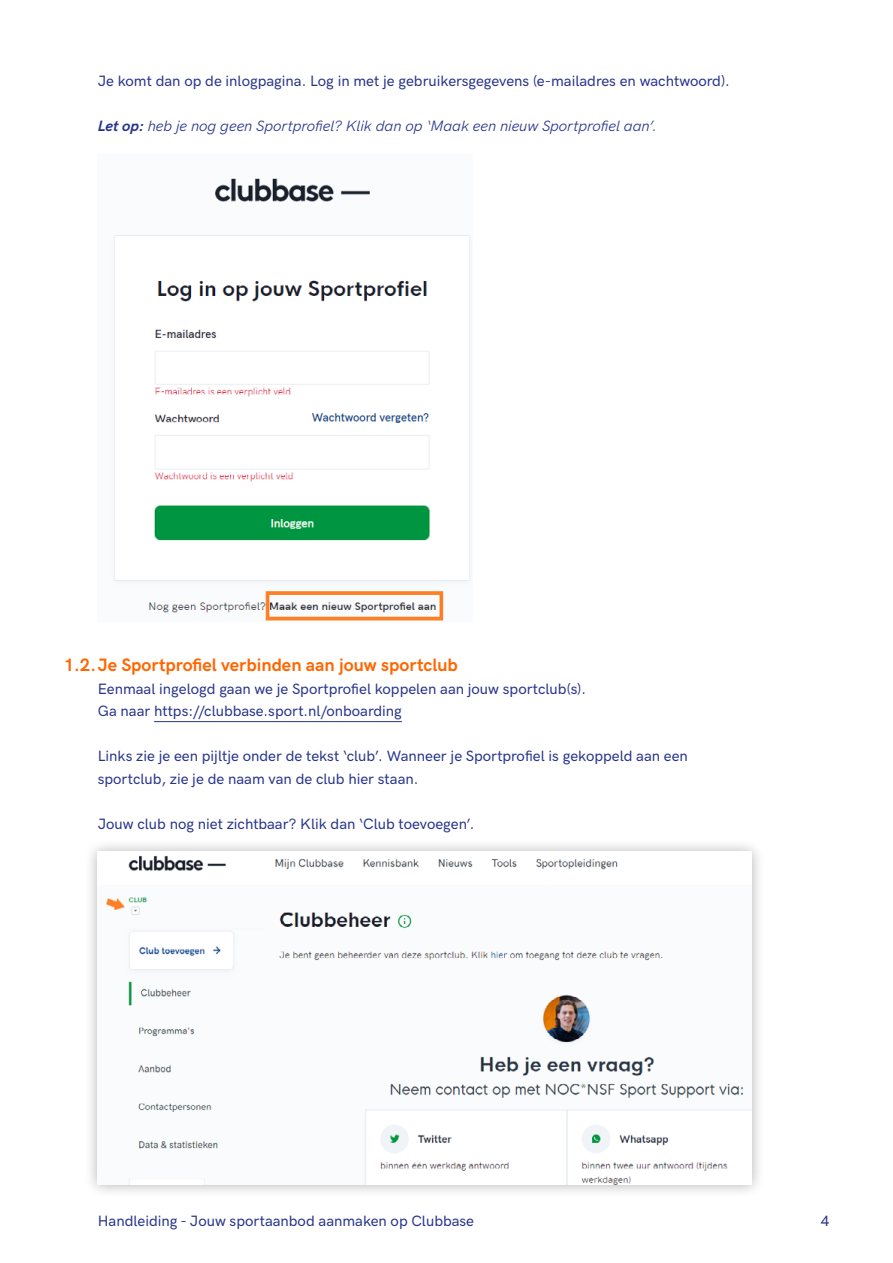
<style>
.page{position:relative;width:893px;height:1263px;background:#fff}
.page>*{position:absolute;margin:0;border:0;box-sizing:border-box;transform-origin:0 0}
.t1{font:700 18px "HK Grotesk";color:#f60}
.t2{font:500 15px/22.5px "HK Grotesk";color:#27348b}
.t3{font:italic 15px "HK Grotesk";color:#27348b}
.s1{font-weight:700}
</style>
<div class="page">
<hr style="left:154px;top:721px;width:248px;height:1px;background:#27348b">
<img style="left:113px;top:178px;width:358px;height:443px">
<div style="left:85px;top:838px;width:680px;height:360px;background:#000;opacity:.3"></div>
<img style="left:98px;top:852px;width:653px;height:333px">
<p class="t2" style="left:98px;top:69px;width:633px">Je komt dan op de inlogpagina. Log in met je gebruikersgegevens (e-mailadres en wachtwoord).</p>
<p class="t3" style="left:98px;top:115px;width:561px"><span class="s1">Let op:</span> heb je nog geen Sportprofiel? Klik dan op ‘Maak een nieuw Sportprofiel aan’.</p>
<p class="t1" style="left:64px;top:652px;width:396px">1.2.Je Sportprofiel verbinden aan jouw sportclub</p>
<p class="t2" style="left:98px;top:676px;width:490px">Eenmaal ingelogd gaan we je Sportprofiel koppelen aan jouw sportclub(s).<br>Ga naar https://clubbase.sport.nl/onboarding</p>
<p class="t2" style="left:98px;top:744px;width:592px">Links zie je een pijltje onder de tekst ‘club’. Wanneer je Sportprofiel is gekoppeld aan een sportclub, zie je de naam van de club hier staan.</p>
<p class="t2" style="left:98px;top:811px;width:378px">Jouw club nog niet zichtbaar? Klik dan ‘Club toevoegen’.</p>
<p class="t2" style="left:98px;top:1208px;width:378px">Handleiding - Jouw sportaanbod aanmaken op Clubbase</p>
<p class="t2" style="left:821px;top:1208px;width:10px">4</p>
</div>
